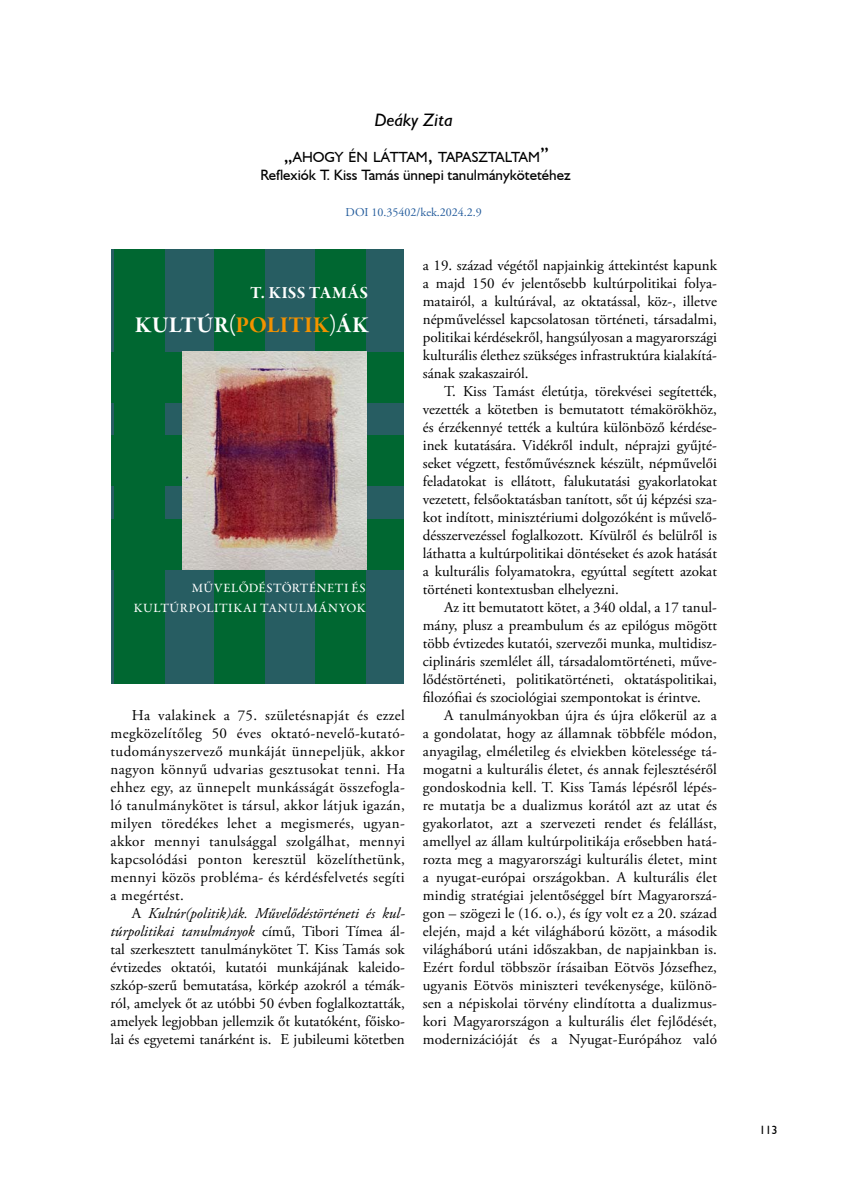
<style>
.page{position:relative;width:851px;height:1195px;background:#fff}
.page>*{position:absolute;margin:0;border:0;box-sizing:border-box;transform-origin:0 0}
.t1{font:22.95px "Garamond Premr Pro Bd Subh";letter-spacing:.035em;color:#fff}
.t2{font:italic 18px "Humanist 521 PFL";color:#000}
.t3{font:17.25px "Garamond Premr Pro Bd Subh";letter-spacing:.035em;color:#fff}
.t4{font:15px/18px "Adobe Garamond Pro";color:#000;text-align:justify}
.t5{font:15px "Humanist 521 PFL";color:#000}
.t6{font:15px "Adobe Garamond Pro";letter-spacing:.025em;color:#000}
.t7{font:14.7px "Humanist 521 PFL";color:#000}
.t8{font:500 12.75px/19.2px "Garamond Premr Pro";letter-spacing:.045em;color:#fff;text-align:right}
.t9{font:12px "Adobe Garamond Pro";color:#245c9c}
.t10{font:12px "Humanist 521 PFL";color:#000}
.t11{font:3.9px "Helvetica";color:#000}
.s1{font-size:21px}
.s2{color:#f39200}
.s3{font-style:italic}
</style>
<div class="page">
<div style="left:111px;top:249px;width:292px;height:434px;background:#275d62"></div>
<div style="left:314px;top:249px;width:51px;height:434px;background:#006731"></div>
<div style="left:114px;top:249px;width:51px;height:434px;background:#006731"></div>
<div style="left:214px;top:249px;width:51px;height:434px;background:#006731"></div>
<div style="left:111px;top:352px;width:292px;height:51px;background:#006731"></div>
<div style="left:111px;top:435px;width:292px;height:51px;background:#006731"></div>
<div style="left:111px;top:519px;width:292px;height:51px;background:#006731"></div>
<img style="left:183px;top:352px;width:183px;height:218px">
<p class="t2" style="left:375px;top:108px;width:79px">Deáky Zita</p>
<p class="t7" style="left:284px;top:147px;width:267px"><span class="s1">„</span>AHOGY ÉN LÁTTAM<span class="s1">,</span> TAPASZTALTAM<span class="s1">”</span></p>
<p class="t5" style="left:260px;top:165px;width:311px">Reflexiók T. Kiss Tamás ünnepi tanulmánykötetéhez</p>
<p class="t9" style="left:345px;top:205px;width:138px">DOI 10.35402/kek.2024.2.9</p>
<p class="t3" style="left:250px;top:282px;width:119px">T. KISS TAMÁS</p>
<h1 class="t1" style="left:135px;top:312px;width:235px">KULTÚR(<span class="s2">POLITIK</span>)ÁK</h1>
<p class="t8" style="left:134px;top:579px;width:233px">MŰVELŐDÉSTÖRTÉNETI ÉS<br>KULTÚRPOLITIKAI TANULMÁNYOK</p>
<p class="t6" style="left:132px;top:706px;width:274px">Ha valakinek a 75. születésnapját és ezzel</p>
<p class="t11" style="left:363px;top:711px;width:37px">2024. 01. 05. 18:44</p>
<p class="t4" style="left:111px;top:725px;width:296px">megközelítőleg 50 éves oktató-nevelő-kutató&shy;tudományszervező munkáját ünnepeljük, akkor nagyon könnyű udvarias gesztusokat tenni. Ha ehhez egy, az ünnepelt munkásságát összefogla&shy;ló tanulmánykötet is társul, akkor látjuk igazán, milyen töredékes lehet a megismerés, ugyan&shy;akkor mennyi tanulsággal szolgálhat, mennyi kapcsolódási ponton keresztül közelíthetünk, mennyi közös probléma- és kérdésfelvetés segíti a megértést.</p>
<p class="t4" style="left:111px;top:905px;width:296px;text-indent:21px">A <span class="s3">Kultúr(politik)ák. Művelődéstörténeti és kul&shy;túrpolitikai tanulmányok</span> című, Tibori Tímea ál&shy;tal szerkesztett tanulmánykötet T. Kiss Tamás sok évtizedes oktatói, kutatói munkájának kaleido&shy;szkóp-szerű bemutatása, körkép azokról a témák&shy;ról, amelyek őt az utóbbi 50 évben foglalkoztatták, amelyek legjobban jellemzik őt kutatóként, főisko&shy;lai és egyetemi tanárként is. E jubileumi kötetben</p>
<p class="t4" style="left:423px;top:257px;width:295px">a 19. század végétől napjainkig áttekintést kapunk a majd 150 év jelentősebb kultúrpolitikai folya&shy;matairól, a kultúrával, az oktatással, köz-, illetve népműveléssel kapcsolatosan történeti, társadalmi, politikai kérdésekről, hangsúlyosan a magyarországi kulturális élethez szükséges infrastruktúra kialakítá&shy;sának szakaszairól.</p>
<p class="t4" style="left:423px;top:383px;width:295px;text-indent:21px">T. Kiss Tamást életútja, törekvései segítették, vezették a kötetben is bemutatott témakörökhöz, és érzékennyé tették a kultúra különböző kérdése&shy;inek kutatására. Vidékről indult, néprajzi gyűjté&shy;seket végzett, festőművésznek készült, népművelői feladatokat is ellátott, falukutatási gyakorlatokat vezetett, felsőoktatásban tanított, sőt új képzési sza&shy;kot indított, minisztériumi dolgozóként is művelő&shy;désszervezéssel foglalkozott. Kívülről és belülről is láthatta a kultúrpolitikai döntéseket és azok hatását a kulturális folyamatokra, egyúttal segített azokat történeti kontextusban elhelyezni.</p>
<p class="t4" style="left:423px;top:599px;width:295px;text-indent:21px">Az itt bemutatott kötet, a 340 oldal, a 17 tanul&shy;mány, plusz a preambulum és az epilógus mögött több évtizedes kutatói, szervezői munka, multidisz&shy;ciplináris szemlélet áll, társadalomtörténeti, műve&shy;lődéstörténeti, politikatörténeti, oktatáspolitikai, filozófiai és szociológiai szempontokat is érintve.</p>
<p class="t4" style="left:423px;top:707px;width:295px;text-indent:21px">A tanulmányokban újra és újra előkerül az a a gondolatat, hogy az államnak többféle módon, anyagilag, elméletileg és elviekben kötelessége tá&shy;mogatni a kulturális életet, és annak fejlesztéséről gondoskodnia kell. T. Kiss Tamás lépésről lépés&shy;re mutatja be a dualizmus korától azt az utat és gyakorlatot, azt a szervezeti rendet és felállást, amellyel az állam kultúrpolitikája erősebben hatá&shy;rozta meg a magyarországi kulturális életet, mint a nyugat-európai országokban. A kulturális élet mindig stratégiai jelentőséggel bírt Magyarorszá&shy;gon – szögezi le (16. o.), és így volt ez a 20. század elején, majd a két világháború között, a második világháború utáni időszakban, de napjainkban is.<br>Ezért fordul többször írásaiban Eötvös Józsefhez, ugyanis Eötvös miniszteri tevékenysége, különö&shy;sen a népiskolai törvény elindította a dualizmus&shy;kori Magyarországon a kulturális élet fejlődését, modernizációját és a Nyugat-Európához való</p>
<p class="t10" style="left:759px;top:1122px;width:20px">113</p>
</div>
